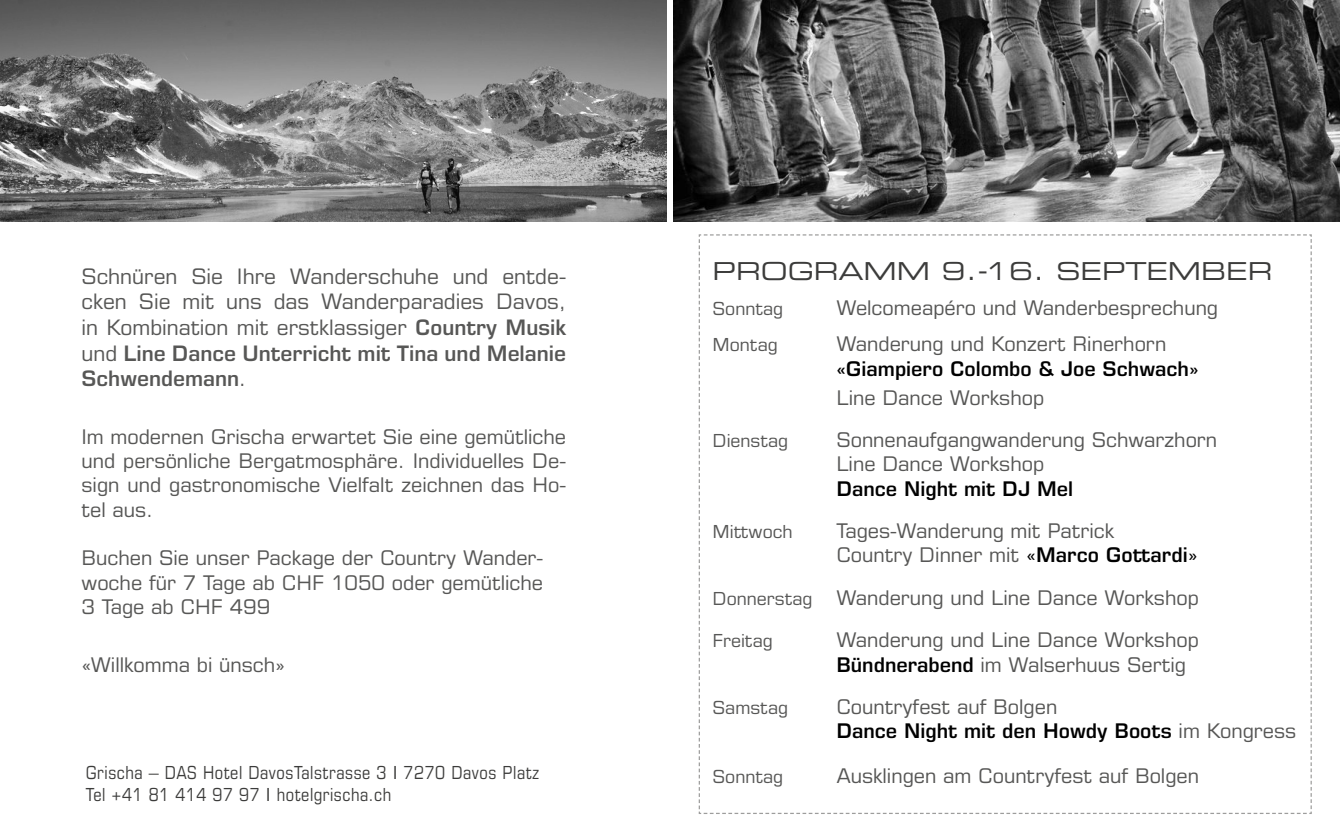
<style>
.page{position:relative;width:1340px;height:830px;background:#fff}
.page>*{position:absolute;margin:0;border:0;box-sizing:border-box;transform-origin:0 0}
.t1{font:24.75px "Eurostile LT Pro Ex 2";color:#3c3c3b}
.t2{font:21.38px/25.7px "Eurostile LT Pro";color:#575756;text-align:justify}
.t3{font:20.25px/24.3px "Eurostile LT Pro";color:#575756}
.t4{font:600 20.25px "Eurostile LT Pro";color:#000}
.t5{font:condensed 18px "Eurostile LT Pro";letter-spacing:.03em;color:#3c3c3b}
.t6{font:18px "Eurostile LT Pro";color:#575756}
.s1{font-weight:600}
.s2{color:#000}
.s3{font-weight:600;color:#000}
.s4{font-size:18px}
.s5{font-stretch:normal}
</style>
<div class="page">
<img style="left:673px;top:0;width:666px;height:222px">
<img style="left:0;top:0;width:666px;height:222px">
<svg style="left:698px;top:234px;width:614px;height:580px"></svg>
<p class="t2" style="left:81px;top:263px;width:486px">Schnüren Sie Ihre Wanderschuhe und entde&shy;cken Sie mit uns das Wanderparadies Davos, in Kombination mit erstklassiger <span class="s1">Country Musik </span>und <span class="s1">Line Dance Unterricht mit Tina und Melanie Schwendemann</span>.</p>
<p class="t3" style="left:81px;top:424px;width:486px;text-align:justify">Im modernen Grischa erwartet Sie eine gemütliche und persönliche Bergatmosphäre. Individuelles De&shy;sign und gastronomische Vielfalt zeichnen das Ho&shy;tel aus.</p>
<p class="t3" style="left:81px;top:545px;width:463px;text-align:justify">Buchen Sie unser Package der Country Wander&shy;woche für 7 Tage ab CHF 1050 oder gemütliche 3 Tage ab CHF 499</p>
<p class="t3" style="left:81px;top:652px;width:205px">«Willkomma bi ünsch»</p>
<p class="t1" style="left:712px;top:253px;width:561px">PROGRAMM 9.-16. SEPTEMBER</p>
<p class="t6" style="left:712px;top:298px;width:72px">Sonntag</p>
<p class="t3" style="left:836px;top:295px;width:383px">Welcomeapéro und Wanderbesprechung</p>
<p class="t6" style="left:712px;top:334px;width:67px">Montag</p>
<p class="t3" style="left:836px;top:331px;width:331px">Wanderung und Konzert Rinerhorn</p>
<p class="t4" style="left:836px;top:356px;width:364px">«Giampiero Colombo &amp; Joe Schwach»</p>
<p class="t3" style="left:836px;top:385px;width:209px">Line Dance Workshop</p>
<p class="t6" style="left:712px;top:429px;width:77px">Dienstag</p>
<p class="t3" style="left:836px;top:427px;width:382px">Sonnenaufgangwanderung Schwarzhorn<br>Line Dance Workshop</p>
<p class="t4" style="left:836px;top:476px;width:238px">Dance Night mit DJ Mel</p>
<p class="t6" style="left:712px;top:520px;width:82px">Mittwoch</p>
<p class="t3" style="left:836px;top:518px;width:363px">Tages-Wanderung mit Patrick<br>Country Dinner mit <span class="s2">«</span><span class="s3">Marco Gottardi</span><span class="s2">»</span></p>
<p class="t3" style="left:712px;top:585px;width:488px"><span class="s4">Donnerstag</span> Wanderung und Line Dance Workshop</p>
<p class="t6" style="left:712px;top:629px;width:62px">Freitag</p>
<p class="t3" style="left:836px;top:627px;width:364px">Wanderung und Line Dance Workshop<br><span class="s3">Bündnerabend</span> im Walserhuus Sertig</p>
<p class="t6" style="left:712px;top:696px;width:77px">Samstag</p>
<p class="t3" style="left:836px;top:694px;width:461px">Countryfest auf Bolgen<br><span class="s3">Dance Night mit den Howdy Boots</span> im Kongress</p>
<p class="t5" style="left:86px;top:761px;width:455px">Grischa – DAS Hotel DavosTalstrasse 3 <span class="s5">I</span> 7270 Davos Platz</p>
<p class="t6" style="left:712px;top:765px;width:72px">Sonntag</p>
<p class="t3" style="left:836px;top:763px;width:364px">Ausklingen am Countryfest auf Bolgen</p>
<p class="t5" style="left:86px;top:783px;width:307px">Tel +41 81 414 97 97 <span class="s5">I</span> hotelgrischa.ch</p>
</div>
